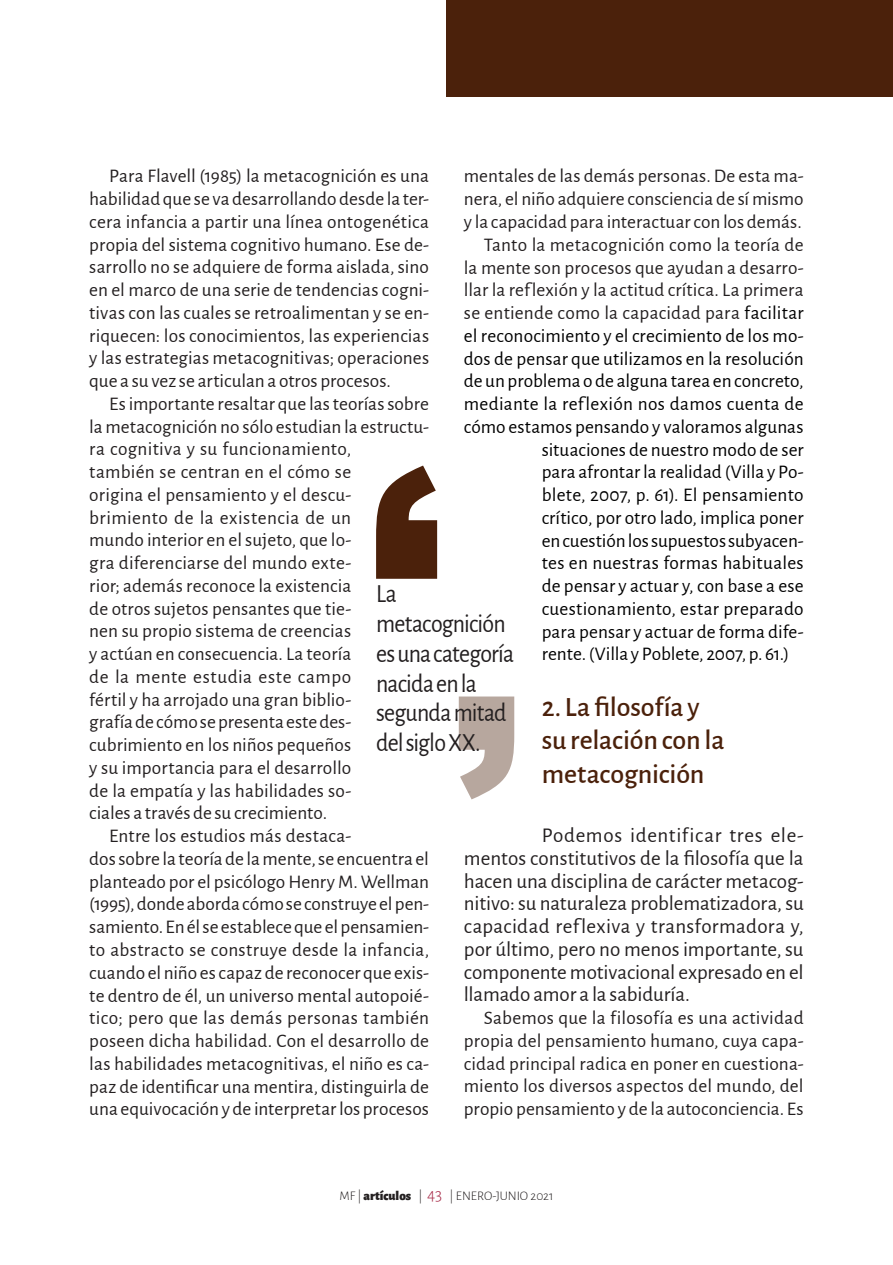
<style>
.page{position:relative;width:893px;height:1265px;background:#fff}
.page>*{position:absolute;margin:0;border:0;box-sizing:border-box;transform-origin:0 0}
.t1{font:500 28px/33.2px "Alegreya Sans";letter-spacing:-.005em;color:#4b210b}
.t2{font:26.25px/29.8px "Alegreya Sans";letter-spacing:-.035em;color:#231f20;scale:.91 1}
.t3{font:21px/22.8px "Alegreya Sans";letter-spacing:-.005em;color:#231f20;text-align:justify}
.t4{font:19.25px/22.8px "Alegreya Sans";letter-spacing:.005em;color:#231f20;text-align:justify}
.t5{font:19.25px "Alegreya Sans";letter-spacing:.005em;color:#000001}
.t6{font:19.25px "Alegreya Sans";letter-spacing:.025em;color:#231f20}
.t7{font:19.25px "Alegreya Sans";letter-spacing:.03em;color:#231f20}
.t8{font:300 13.12px "Alegreya Sans";color:#231f20}
.s1{color:#000001}
.s2{font-weight:900}
.s3{font-size:17.5px;color:#a42442}
</style>
<div class="page">
<svg style="left:459px;top:696px;width:55px;height:103px"></svg>
<svg style="left:376px;top:466px;width:61px;height:113px"></svg>
<div style="left:446px;top:0;width:447px;height:97px;background:#4b210b"></div>
<p class="t4" style="left:464px;top:164px;width:341px">mentales de las demás personas. De esta ma-</p>
<p class="t4" style="left:464px;top:187px;width:341px">nera, el niño adquiere consciencia de sí mismo</p>
<p class="t4" style="left:464px;top:209px;width:339px">y la capacidad para interactuar con los demás.</p>
<p class="t4" style="left:484px;top:232px;width:321px">Tanto la metacognición como la teoría de</p>
<p class="t4" style="left:464px;top:255px;width:341px">la mente son procesos que ayudan a desarro-</p>
<p class="t4" style="left:464px;top:278px;width:341px">llar la reflexión y la actitud crítica. La primera</p>
<p class="t4" style="left:464px;top:300px;width:341px">se entiende como la capacidad para <span class="s1">facilitar</span></p>
<p class="t5" style="left:464px;top:322px;width:341px">el reconocimiento y el crecimiento de los mo-</p>
<p class="t5" style="left:464px;top:345px;width:341px">dos de pensar que utilizamos en la resolución</p>
<p class="t5" style="left:464px;top:368px;width:341px">de un problema o de alguna tarea en concreto,</p>
<p class="t5" style="left:464px;top:391px;width:341px">mediante la reflexión nos damos cuenta de</p>
<p class="t5" style="left:464px;top:413px;width:341px">cómo estamos pensando y valoramos algunas</p>
<p class="t5" style="left:542px;top:436px;width:263px">situaciones de nuestro modo de ser</p>
<p class="t5" style="left:542px;top:459px;width:263px">para afrontar la realidad (Villa y Po-</p>
<p class="t5" style="left:542px;top:482px;width:263px">blete, 2007, p. 61). El pensamiento</p>
<p class="t5" style="left:542px;top:504px;width:263px">crítico, por otro lado, implica poner</p>
<p class="t5" style="left:542px;top:527px;width:263px">en cuestión los supuestos subyacen-</p>
<p class="t5" style="left:542px;top:550px;width:263px">tes en nuestras formas habituales</p>
<p class="t5" style="left:542px;top:573px;width:263px">de pensar y actuar y, con base a ese</p>
<p class="t5" style="left:542px;top:595px;width:263px">cuestionamiento, estar preparado</p>
<p class="t5" style="left:542px;top:618px;width:263px">para pensar y actuar de forma dife-</p>
<p class="t5" style="left:542px;top:641px;width:249px">rente. (Villa y Poblete, 2007, p. 61.)</p>
<h1 class="t1" style="left:542px;top:689px;width:184px">2. La filosofía y su relación con la metacognición</h1>
<p class="t3" style="left:464px;top:823px;width:341px;text-indent:78px">Podemos identificar tres ele&shy;mentos constitutivos de la filosofía que la hacen una disciplina de carácter metacog&shy;nitivo: su naturaleza problematizadora, su capacidad reflexiva y transformadora y, por último, pero no menos importante, su componente motivacional expresado en el llamado amor a la sabiduría.</p>
<p class="t4" style="left:464px;top:1006px;width:341px;text-indent:20px">Sabemos que la filosofía es una actividad propia del pensamiento humano, cuya capa&shy;cidad principal radica en poner en cuestiona&shy;miento los diversos aspectos del mundo, del propio pensamiento y de la autoconciencia. Es</p>
<p class="t4" style="left:89px;top:164px;width:341px;text-indent:20px">Para Flavell (1985) la metacognición es una habilidad que se va desarrollando desde la ter&shy;cera infancia a partir una línea ontogenética propia del sistema cognitivo humano. Ese de&shy;sarrollo no se adquiere de forma aislada, sino en el marco de una serie de tendencias cogni&shy;tivas con las cuales se retroalimentan y se en&shy;riquecen: los conocimientos, las experiencias y las estrategias metacognitivas; operaciones que a su vez se articulan a otros procesos.</p>
<p class="t4" style="left:109px;top:391px;width:321px">Es importante resaltar que las teorías sobre</p>
<p class="t4" style="left:89px;top:414px;width:341px">la metacognición no sólo estudian la estructu-</p>
<p class="t4" style="left:89px;top:437px;width:263px">ra cognitiva y su funcionamiento,</p>
<p class="t4" style="left:89px;top:460px;width:263px">también se centran en el cómo se</p>
<p class="t4" style="left:89px;top:482px;width:263px">origina el pensamiento y el descu-</p>
<p class="t6" style="left:89px;top:504px;width:263px">brimiento de la existencia de un</p>
<p class="t4" style="left:89px;top:528px;width:263px">mundo interior en el sujeto, que lo-</p>
<p class="t4" style="left:89px;top:551px;width:263px">gra diferenciarse del mundo exte-</p>
<p class="t4" style="left:89px;top:573px;width:263px">rior; además reconoce la existencia</p>
<p class="t4" style="left:89px;top:596px;width:263px">de otros sujetos pensantes que tie-</p>
<p class="t4" style="left:89px;top:619px;width:263px">nen su propio sistema de creencias</p>
<p class="t4" style="left:89px;top:642px;width:263px">y actúan en consecuencia. La teoría</p>
<p class="t7" style="left:89px;top:663px;width:263px">de la mente estudia este campo</p>
<p class="t4" style="left:89px;top:687px;width:263px">fértil y ha arrojado una gran biblio-</p>
<p class="t4" style="left:89px;top:710px;width:263px">grafía de cómo se presenta este des-</p>
<p class="t4" style="left:89px;top:733px;width:263px">cubrimiento en los niños pequeños</p>
<p class="t4" style="left:89px;top:755px;width:263px">y su importancia para el desarrollo</p>
<p class="t4" style="left:89px;top:778px;width:263px">de la empatía y las habilidades so-</p>
<p class="t4" style="left:89px;top:801px;width:239px">ciales a través de su crecimiento.</p>
<p class="t4" style="left:109px;top:824px;width:244px">Entre los estudios más destaca-</p>
<p class="t4" style="left:89px;top:846px;width:341px">dos sobre la teoría de la mente, se encuentra el</p>
<p class="t4" style="left:89px;top:869px;width:341px">planteado por el psicólogo Henry M. Wellman</p>
<p class="t4" style="left:89px;top:892px;width:341px">(1995), donde aborda cómo se construye el pen-</p>
<p class="t4" style="left:89px;top:915px;width:341px">samiento. En él se establece que el pensamien-</p>
<p class="t4" style="left:89px;top:937px;width:341px">to abstracto se construye desde la infancia,</p>
<p class="t4" style="left:89px;top:960px;width:341px">cuando el niño es capaz de reconocer que exis-</p>
<p class="t4" style="left:89px;top:983px;width:341px">te dentro de él, un universo mental autopoié-</p>
<p class="t4" style="left:89px;top:1006px;width:341px">tico; pero que las demás personas también</p>
<p class="t4" style="left:89px;top:1028px;width:341px">poseen dicha habilidad. Con el desarrollo de</p>
<p class="t4" style="left:89px;top:1051px;width:341px">las habilidades metacognitivas, el niño es ca-</p>
<p class="t4" style="left:89px;top:1074px;width:341px">paz de identificar una mentira, distinguirla de</p>
<p class="t4" style="left:89px;top:1097px;width:341px">una equivocación y de interpretar los procesos</p>
<h2 class="t2" style="left:376px;top:578px;width:153px">La metacognición es una categoría nacida en la segunda mitad del siglo XX.</h2>
<p class="t8" style="left:339px;top:1187px;width:216px">MF | <span class="s2">artículos</span> | <span class="s3">43</span> | ENERO-JUNIO 2021</p>
</div>
